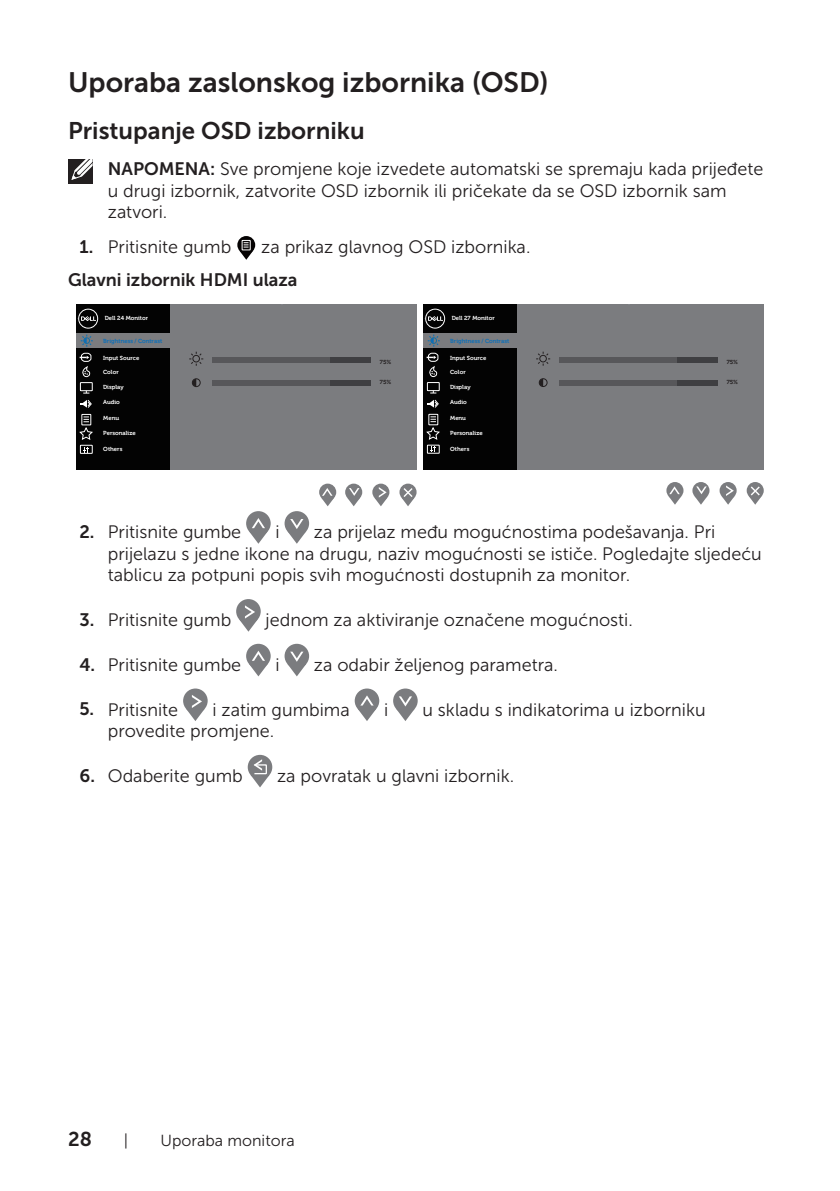
<style>
.page{position:relative;width:840px;height:1191px;background:#fff}
.page>*{position:absolute;margin:0;border:0;box-sizing:border-box;transform-origin:0 0}
.Head_2{font:28px "Museo Sans For Dell 700";color:#231f20}
.Head_3{font:24px "Museo Sans For Dell 700";color:#231f20}
.t1{font:20px "Museo Sans For Dell 700";color:#231f20}
.text{font:18px/21.6px "Museo Sans For Dell 300";color:#231f20}
.text-2{font:18px "Museo Sans For Dell 700";color:#231f20}
.t2{font:16px "Museo Sans For Dell 300";color:#231f20}
.t3{font:700 5.8px "Museo For Dell";color:#fff}
.t4{font:700 5.8px "Museo For Dell";color:#0c6fb8}
.t5{font:700 5.8px "Museo For Dell";color:#231f20}
.s1{font-family:"Museo Sans For Dell 700"}
</style>
<div class="page">
<div style="left:68px;top:159px;width:24px;height:24px;background:#231f20"></div>
<svg style="left:71px;top:159px;width:22px;height:22px"></svg>
<svg style="left:237px;top:236px;width:18px;height:18px"></svg>
<svg style="left:239px;top:240px;width:14px;height:20px"></svg>
<div style="left:76px;top:305px;width:340px;height:165px;background:#7b7c7f"></div>
<div style="left:76px;top:305px;width:93px;height:165px;background:#030303"></div>
<div style="left:76px;top:333px;width:95px;height:15px;background:#7b7c7f"></div>
<div style="left:212px;top:357px;width:159px;height:5px;background:#57575a"></div>
<div style="left:330px;top:357px;width:41px;height:5px;background:#3f3f42"></div>
<div style="left:212px;top:380px;width:159px;height:5px;background:#57575a"></div>
<div style="left:330px;top:380px;width:41px;height:5px;background:#3f3f42"></div>
<svg style="left:189px;top:352px;width:14px;height:14px"></svg>
<div style="left:192px;top:378px;width:8px;height:9px;border:1px solid #231f20;border-radius:50%"></div>
<svg style="left:192px;top:379px;width:4px;height:7px"></svg>
<svg style="left:319px;top:483px;width:17px;height:18px"></svg>
<svg style="left:345px;top:483px;width:17px;height:18px"></svg>
<svg style="left:372px;top:483px;width:17px;height:18px"></svg>
<svg style="left:399px;top:483px;width:17px;height:18px"></svg>
<svg style="left:321px;top:488px;width:13px;height:18px"></svg>
<svg style="left:374px;top:487px;width:13px;height:19px"></svg>
<svg style="left:347px;top:488px;width:13px;height:18px"></svg>
<svg style="left:401px;top:486px;width:13px;height:20px"></svg>
<svg style="left:78px;top:309px;width:20px;height:38px"></svg>
<div style="left:80px;top:382px;width:13px;height:9px;border:1px solid #fff"></div>
<svg style="left:83px;top:447px;width:6px;height:5px"></svg>
<div style="left:80px;top:444px;width:13px;height:10px;border:1px solid #fff"></div>
<svg style="left:80px;top:356px;width:9px;height:3px"></svg>
<div style="left:81px;top:353px;width:10px;height:9px;border:1px solid #fff;border-radius:3px"></div>
<svg style="left:81px;top:366px;width:9px;height:27px"></svg>
<div style="left:81px;top:414px;width:10px;height:11px;border:1px solid #fff"></div>
<svg style="left:79px;top:416px;width:14px;height:24px"></svg>
<svg style="left:80px;top:400px;width:12px;height:8px"></svg>
<div style="left:423px;top:305px;width:340px;height:165px;background:#7b7c7f"></div>
<div style="left:423px;top:305px;width:93px;height:165px;background:#030303"></div>
<div style="left:423px;top:333px;width:94px;height:15px;background:#7b7c7f"></div>
<svg style="left:427px;top:334px;width:12px;height:13px"></svg>
<div style="left:559px;top:357px;width:158px;height:5px;background:#57575a"></div>
<div style="left:677px;top:357px;width:40px;height:5px;background:#3f3f42"></div>
<div style="left:559px;top:380px;width:158px;height:5px;background:#57575a"></div>
<div style="left:677px;top:380px;width:40px;height:5px;background:#3f3f42"></div>
<svg style="left:536px;top:352px;width:14px;height:14px"></svg>
<div style="left:538px;top:378px;width:9px;height:9px;border:1px solid #231f20;border-radius:50%"></div>
<svg style="left:539px;top:379px;width:4px;height:7px"></svg>
<svg style="left:425px;top:309px;width:20px;height:19px"></svg>
<div style="left:426px;top:382px;width:13px;height:9px;border:1px solid #fff"></div>
<div style="left:426px;top:444px;width:13px;height:10px;border:1px solid #fff"></div>
<svg style="left:426px;top:356px;width:10px;height:3px"></svg>
<div style="left:428px;top:353px;width:10px;height:9px;border:1px solid #fff;border-radius:3px"></div>
<svg style="left:427px;top:366px;width:9px;height:27px"></svg>
<div style="left:428px;top:414px;width:10px;height:11px;border:1px solid #fff"></div>
<svg style="left:426px;top:416px;width:14px;height:36px"></svg>
<svg style="left:427px;top:399px;width:11px;height:9px"></svg>
<svg style="left:666px;top:482px;width:17px;height:17px"></svg>
<svg style="left:692px;top:482px;width:17px;height:17px"></svg>
<svg style="left:719px;top:482px;width:17px;height:17px"></svg>
<svg style="left:746px;top:482px;width:17px;height:17px"></svg>
<svg style="left:668px;top:486px;width:13px;height:19px"></svg>
<svg style="left:721px;top:485px;width:13px;height:20px"></svg>
<svg style="left:694px;top:486px;width:13px;height:19px"></svg>
<svg style="left:748px;top:485px;width:13px;height:20px"></svg>
<div style="left:246px;top:511px;width:24px;height:24px;background:#7b7c7f;border-radius:50%"></div>
<svg style="left:249px;top:518px;width:19px;height:26px"></svg>
<div style="left:284px;top:511px;width:25px;height:24px;background:#7b7c7f;border-radius:50%"></div>
<svg style="left:287px;top:519px;width:19px;height:25px"></svg>
<div style="left:236px;top:599px;width:24px;height:24px;background:#7b7c7f;border-radius:50%"></div>
<svg style="left:239px;top:605px;width:19px;height:26px"></svg>
<div style="left:246px;top:644px;width:24px;height:24px;background:#7b7c7f;border-radius:50%"></div>
<svg style="left:249px;top:651px;width:19px;height:25px"></svg>
<div style="left:284px;top:644px;width:25px;height:24px;background:#7b7c7f;border-radius:50%"></div>
<svg style="left:287px;top:651px;width:19px;height:25px"></svg>
<div style="left:183px;top:688px;width:24px;height:25px;background:#7b7c7f;border-radius:50%"></div>
<svg style="left:186px;top:695px;width:19px;height:26px"></svg>
<svg style="left:354px;top:688px;width:25px;height:25px"></svg>
<svg style="left:357px;top:695px;width:19px;height:26px"></svg>
<div style="left:393px;top:688px;width:24px;height:25px;background:#7b7c7f;border-radius:50%"></div>
<svg style="left:396px;top:696px;width:18px;height:25px"></svg>
<svg style="left:247px;top:755px;width:25px;height:24px"></svg>
<svg style="left:250px;top:759px;width:19px;height:28px"></svg>
<p class="Head_2" style="left:68px;top:67px;width:481px">Uporaba zaslonskog izbornika (OSD)</p>
<p class="Head_3" style="left:68px;top:117px;width:298px">Pristupanje OSD izborniku</p>
<p class="text" style="left:108px;top:158px;width:657px"><span class="s1">NAPOMENA:</span> Sve promjene koje izvedete automatski se spremaju kada prijeđete u drugi izbornik, zatvorite OSD izbornik ili pričekate da se OSD izbornik sam zatvori.</p>
<p class="text" style="left:79px;top:236px;width:153px"><span class="s1">1.</span> Pritisnite gumb</p>
<p class="text" style="left:261px;top:236px;width:270px">za prikaz glavnog OSD izbornika.</p>
<p class="text-2" style="left:68px;top:270px;width:231px">Glavni izbornik HDMI ulaza</p>
<p class="t3" style="left:105px;top:315px;width:45px">Dell 24 Monitor</p>
<p class="t3" style="left:451px;top:315px;width:45px">Dell 27 Monitor</p>
<p class="t4" style="left:103px;top:337px;width:60px">Brightness / Contrast</p>
<p class="t4" style="left:450px;top:337px;width:60px">Brightness / Contrast</p>
<p class="t3" style="left:103px;top:354px;width:38px">Input Source</p>
<p class="t3" style="left:103px;top:369px;width:17px">Color</p>
<p class="t3" style="left:103px;top:384px;width:22px">Display</p>
<p class="t5" style="left:380px;top:358px;width:13px">75%</p>
<p class="t5" style="left:380px;top:379px;width:13px">75%</p>
<p class="t3" style="left:450px;top:354px;width:38px">Input Source</p>
<p class="t3" style="left:450px;top:369px;width:17px">Color</p>
<p class="t3" style="left:450px;top:384px;width:22px">Display</p>
<p class="t5" style="left:726px;top:358px;width:13px">75%</p>
<p class="t5" style="left:726px;top:379px;width:13px">75%</p>
<p class="t3" style="left:103px;top:399px;width:18px">Audio</p>
<p class="t3" style="left:450px;top:399px;width:18px">Audio</p>
<p class="t3" style="left:103px;top:415px;width:17px">Menu</p>
<p class="t3" style="left:450px;top:414px;width:17px">Menu</p>
<p class="t3" style="left:103px;top:430px;width:34px">Personalize</p>
<p class="t3" style="left:450px;top:430px;width:34px">Personalize</p>
<p class="t3" style="left:103px;top:446px;width:21px">Others</p>
<p class="t3" style="left:450px;top:446px;width:21px">Others</p>
<p class="text" style="left:79px;top:521px;width:163px"><span class="s1">2.</span> Pritisnite gumbe</p>
<p class="text" style="left:275px;top:521px;width:6px">i</p>
<p class="text" style="left:108px;top:521px;width:655px;text-indent:206px">za prijelaz među mogućnostima podešavanja. Pri prijelazu s jedne ikone na drugu, naziv mogućnosti se ističe. Pogledajte sljedeću tablicu za potpuni popis svih mogućnosti dostupnih za monitor.</p>
<p class="text" style="left:79px;top:609px;width:153px"><span class="s1">3.</span> Pritisnite gumb</p>
<p class="text" style="left:265px;top:609px;width:368px">jednom za aktiviranje označene mogućnosti.</p>
<p class="text" style="left:79px;top:654px;width:163px"><span class="s1">4.</span> Pritisnite gumbe</p>
<p class="text" style="left:275px;top:654px;width:6px">i</p>
<p class="text" style="left:314px;top:654px;width:245px">za odabir željenog parametra.</p>
<p class="text" style="left:79px;top:698px;width:100px"><span class="s1">5.</span> Pritisnite</p>
<p class="text" style="left:212px;top:698px;width:139px">i zatim gumbima</p>
<p class="text" style="left:384px;top:698px;width:6px">i</p>
<p class="text" style="left:422px;top:698px;width:284px">u skladu s indikatorima u izborniku</p>
<p class="text" style="left:108px;top:720px;width:168px">provedite promjene.</p>
<p class="text" style="left:79px;top:765px;width:165px"><span class="s1">6.</span> Odaberite gumb</p>
<p class="text" style="left:277px;top:765px;width:238px">za povratak u glavni izbornik.</p>
<p class="t1" style="left:68px;top:1127px;width:25px">28</p>
<p class="t2" style="left:124px;top:1131px;width:6px">|</p>
<p class="t2" style="left:160px;top:1131px;width:136px">Uporaba monitora</p>
</div>
